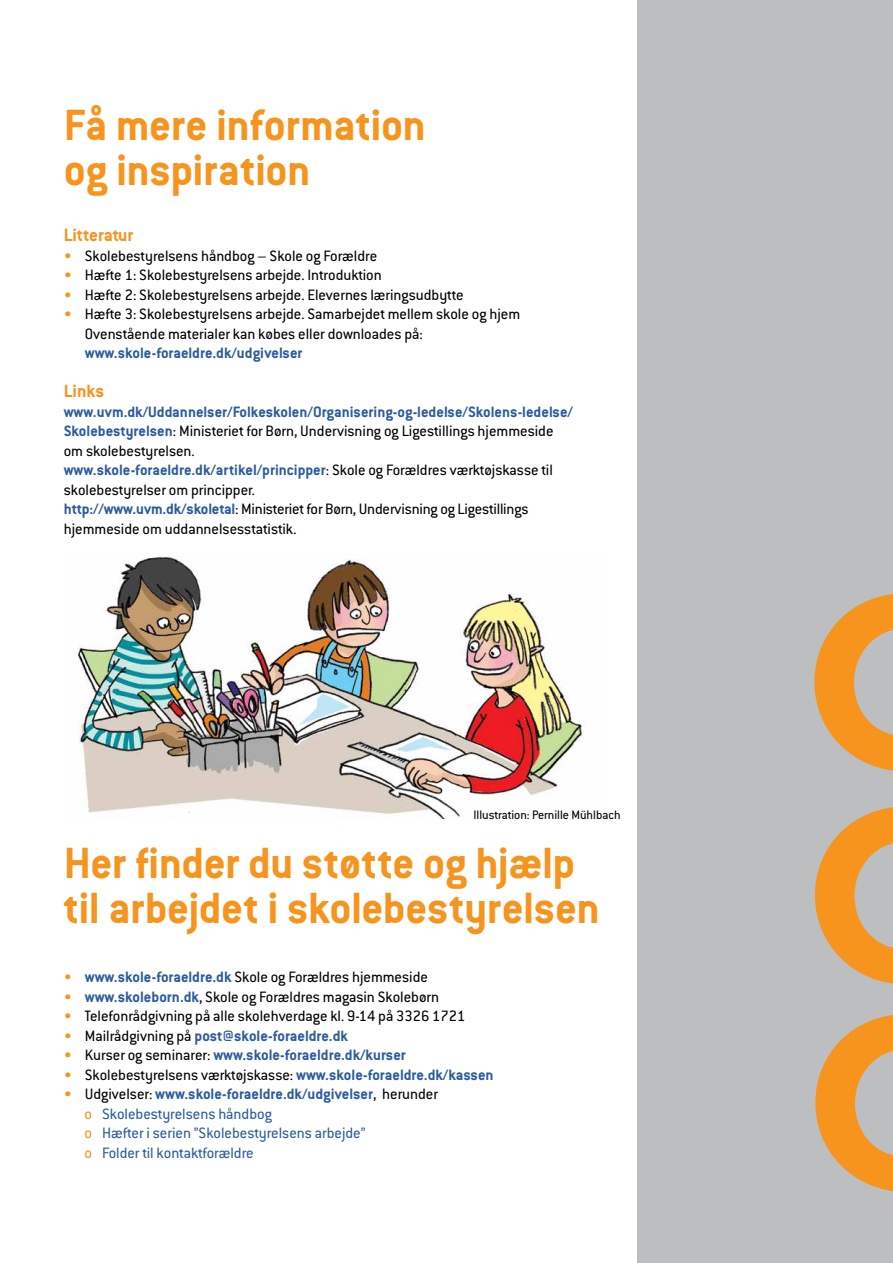
<style>
.page{position:relative;width:893px;height:1263px;background:#fff}
.page>*{position:absolute;margin:0;border:0;box-sizing:border-box;transform-origin:0 0}
.t1{font:700 48px/45px "Conduit ITC Std";letter-spacing:-.01em;color:#f7941e}
.t2{font:700 19.5px "Conduit ITC Std";color:#f7941e}
.t3{font:16.5px/19.5px "Conduit ITC Std";color:#000}
.t4{font:16.5px/19.5px "Conduit ITC Std";color:#2e5c9e}
.t5{font:700 16.5px "Conduit ITC Std";color:#2e5c9e}
.t6{font:13.5px "Conduit ITC Std";color:#000}
.s1{color:#f7941e}
.s2{font-weight:700;color:#2e5c9e}
.s3{font-weight:400;color:#f7941e}
.s4{font-weight:400;color:#000}
.s5{color:#000}
.s6{font-weight:700}
</style>
<div class="page">
<div style="left:638px;top:0;width:255px;height:1263px;background:#bcbec0"></div>
<svg style="left:814px;top:594px;width:79px;height:177px"></svg>
<svg style="left:815px;top:807px;width:78px;height:177px"></svg>
<svg style="left:815px;top:1015px;width:78px;height:176px"></svg>
<img style="left:77px;top:556px;width:509px;height:263px">
<h1 class="t1" style="left:64px;top:102px;width:364px">Få mere information og inspiration</h1>
<p class="t2" style="left:64px;top:224px;width:71px">Litteratur</p>
<p class="t3" style="left:64px;top:246px;width:315px"><span class="s1">•</span> Skolebestyrelsens håndbog – Skole og Forældre</p>
<p class="t3" style="left:64px;top:265px;width:319px"><span class="s1">•</span> Hæfte 1: Skolebestyrelsens arbejde. Introduktion</p>
<p class="t3" style="left:64px;top:285px;width:401px"><span class="s1">•</span> Hæfte 2: Skolebestyrelsens arbejde. Elevernes læringsudbytte</p>
<p class="t3" style="left:85px;top:304px;width:437px;text-indent:-21px"><span class="s1">•</span> Hæfte 3: Skolebestyrelsens arbejde. Samarbejdet mellem skole og hjem<br>Ovenstående materialer kan købes eller downloades på:</p>
<p class="t5" style="left:85px;top:343px;width:219px">www.skole-foraeldre.dk/udgivelser</p>
<p class="t2" style="left:64px;top:380px;width:42px">Links</p>
<p class="t3" style="left:64px;top:402px;width:511px"><span class="s2">www.uvm.dk/Uddannelser/Folkeskolen/Organisering-og-ledelse/Skolens-ledelse/ Skolebestyrelsen</span>: Ministeriet for Børn, Undervisning og Ligestillings hjemmeside om skolebestyrelsen.<br><span class="s2">www.skole-foraeldre.dk/artikel/principper</span>: Skole og Forældres værktøjskasse til skolebestyrelser om principper.<br><span class="s2">http://www.uvm.dk/skoletal</span>: Ministeriet for Børn, Undervisning og Ligestillings hjemmeside om uddannelsesstatistik.</p>
<p class="t6" style="left:473px;top:807px;width:149px">Illustration: Pernille Mühlbach</p>
<h1 class="t1" style="left:64px;top:840px;width:537px">Her finder du støtte og hjælp til arbejdet i skolebestyrelsen</h1>
<p class="t3" style="left:64px;top:967px;width:366px"><span class="s1">•</span> <span class="s2">www.skole-foraeldre.dk</span> Skole og Forældres hjemmeside</p>
<p class="t3" style="left:64px;top:987px;width:377px"><span class="s1">•</span> <span class="s2">www.skoleborn.dk</span>, Skole og Forældres magasin Skolebørn</p>
<p class="t3" style="left:64px;top:1006px;width:403px"><span class="s1">•</span> Telefonrådgivning på alle skolehverdage kl. 9-14 på 3326 1721</p>
<p class="t5" style="left:64px;top:1026px;width:286px"><span class="s3">•</span> <span class="s4">Mailrådgivning på</span> post@skole-foraeldre.dk</p>
<p class="t5" style="left:64px;top:1045px;width:344px"><span class="s3">•</span> <span class="s4">Kurser og seminarer:</span> www.skole-foraeldre.dk/kurser</p>
<p class="t3" style="left:64px;top:1065px;width:431px"><span class="s1">•</span> Skolebestyrelsens værktøjskasse: <span class="s2">www.skole-foraeldre.dk/kassen</span></p>
<p class="t4" style="left:85px;top:1084px;width:355px;text-indent:-21px"><span class="s1">•</span> <span class="s5">Udgivelser:</span> <span class="s6">www.skole-foraeldre.dk/udgivelser</span><span class="s5">, herunder </span><span class="s1">o</span> Skolebestyrelsens håndbog<br><span class="s1">o</span> Hæfter i serien ”Skolebestyrelsens arbejde”<br><span class="s1">o</span> Folder til kontaktforældre</p>
</div>
